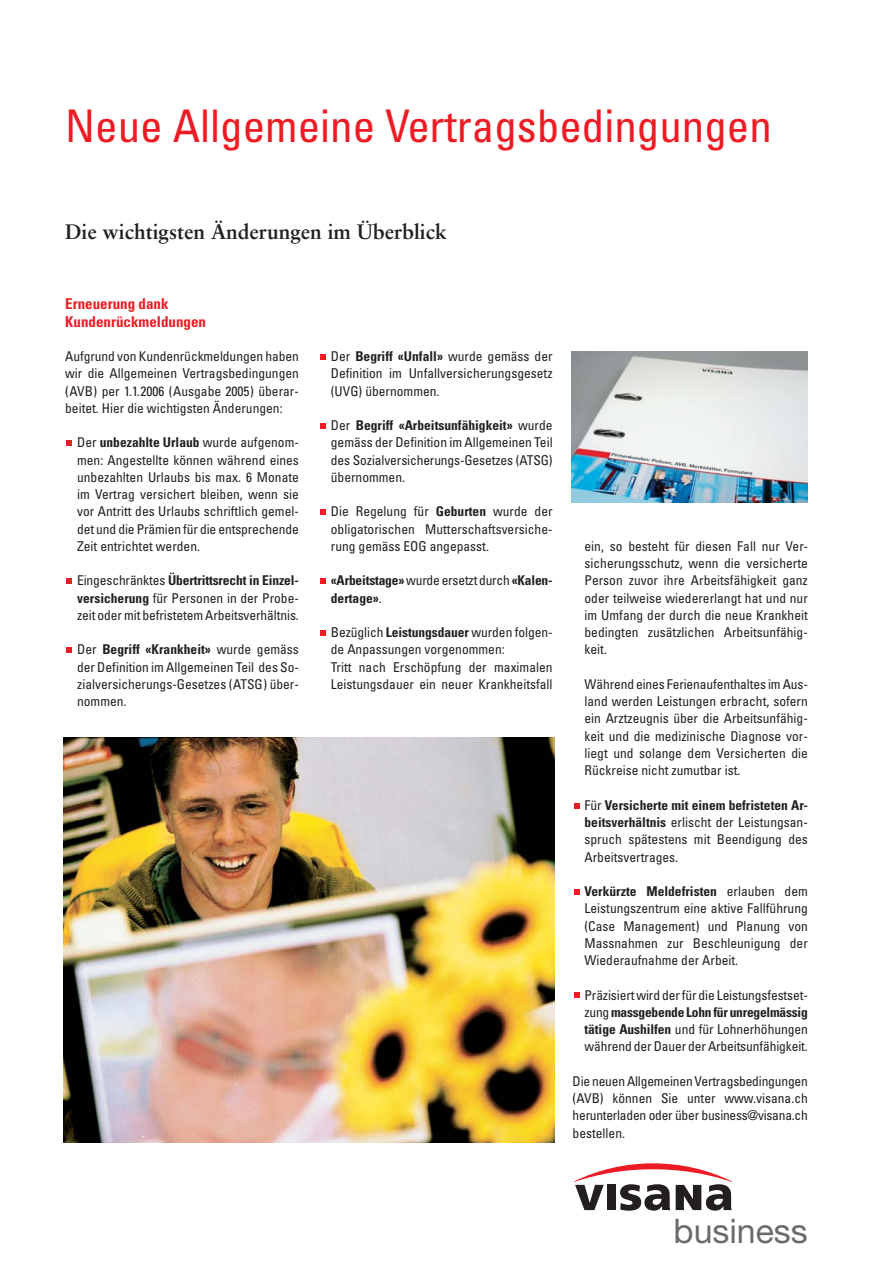
<style>
.page{position:relative;width:893px;height:1263px;background:#fff}
.page>*{position:absolute;margin:0;border:0;box-sizing:border-box;transform-origin:0 0}
.t1{font:condensed 45px "Univers LT";color:#ed1c24}
.t2{font:33.9px "Helvetica Neue LT";color:#686a6c}
.t3{font:700 21px "Sabon LT";color:#231f20}
.t4{font:700 condensed 15px/17.2px "Univers LT";color:#ed1c24}
.t5{font:condensed 13.5px/17.2px "Univers LT";color:#231f20;text-align:justify}
.t6{font:700 condensed 13.5px/17.2px "Univers LT";letter-spacing:-.015em;color:#231f20}
.s1{font-weight:700}
.s2{font-weight:400}
</style>
<div class="page">
<img style="left:63px;top:351px;width:745px;height:860px">
<h1 class="t1" style="left:65px;top:107px;width:708px">Neue Allgemeine Vertragsbedingungen</h1>
<h3 class="t3" style="left:65px;top:223px;width:383px">Die wichtigsten Änderungen im Überblick</h3>
<p class="t4" style="left:65px;top:296px;width:142px">Erneuerung dank<br>Kundenrückmeldungen</p>
<p class="t5" style="left:65px;top:348px;width:235px">Aufgrund von Kundenrückmeldungen haben wir die Allgemeinen Vertragsbedingungen (AVB) per 1.1.2006 (Ausgabe 2005) überar&shy;beitet. Hier die wichtigsten Änderungen:</p>
<p class="t5" style="left:77px;top:435px;width:223px">Der <span class="s1">unbezahlte Urlaub</span> wurde aufgenom&shy;men: Angestellte können während eines unbezahlten Urlaubs bis max. 6 Monate im Vertrag versichert bleiben, wenn sie vor Antritt des Urlaubs schriftlich gemel&shy;det und die Prämien für die entsprechende Zeit entrichtet werden.</p>
<p class="t5" style="left:77px;top:573px;width:223px">Eingeschränktes <span class="s1">Übertrittsrecht in Einzel&shy;versicherung</span> für Personen in der Probe&shy;zeit oder mit befristetem Arbeitsverhältnis.</p>
<p class="t5" style="left:77px;top:642px;width:223px">Der <span class="s1">Begriff «Krankheit»</span> wurde gemäss der Definition im Allgemeinen Teil des So&shy;zialversicherungs-Gesetzes (ATSG) über&shy;nommen.</p>
<p class="t5" style="left:331px;top:348px;width:223px">Der <span class="s1">Begriff «Unfall»</span> wurde gemäss der Definition im Unfallversicherungsgesetz (UVG) übernommen.</p>
<p class="t5" style="left:331px;top:417px;width:223px">Der <span class="s1">Begriff «Arbeitsunfähigkeit»</span> wurde gemäss der Definition im Allgemeinen Teil des Sozialversicherungs-Gesetzes (ATSG) übernommen.</p>
<p class="t5" style="left:331px;top:504px;width:223px">Die Regelung für <span class="s1">Geburten</span> wurde der obligatorischen Mutterschaftsversiche&shy;rung gemäss EOG angepasst.</p>
<p class="t6" style="left:331px;top:573px;width:223px">«Arbeitstage»<span class="s2">wurde ersetzt durch</span> «Kalen&shy;dertage»<span class="s2">.</span></p>
<p class="t5" style="left:331px;top:624px;width:223px;text-align:left">Bezüglich <span class="s1">Leistungsdauer</span> wurden folgen&shy;de Anpassungen vorgenommen:<br>Tritt nach Erschöpfung der maximalen Leistungsdauer ein neuer Krankheitsfall</p>
<p class="t5" style="left:585px;top:538px;width:225px">ein, so besteht für diesen Fall nur Ver&shy;sicherungsschutz, wenn die versicherte Person zuvor ihre Arbeitsfähigkeit ganz oder teilweise wiedererlangt hat und nur im Umfang der durch die neue Krankheit bedingten zusätzlichen Arbeitsunfähig&shy;keit.</p>
<p class="t5" style="left:585px;top:676px;width:225px">Während eines Ferienaufenthaltes im Aus&shy;land werden Leistungen erbracht, sofern ein Arztzeugnis über die Arbeitsunfähig&shy;keit und die medizinische Diagnose vor&shy;liegt und solange dem Versicherten die Rückreise nicht zumutbar ist.</p>
<p class="t5" style="left:585px;top:797px;width:225px">Für <span class="s1">Versicherte mit einem befristeten Ar&shy;beitsverhältnis</span> erlischt der Leistungsan&shy;spruch spätestens mit Beendigung des Arbeitsvertrages.</p>
<p class="t5" style="left:585px;top:883px;width:225px"><span class="s1">Verkürzte Meldefristen</span> erlauben dem Leistungszentrum eine aktive Fallführung (Case Management) und Planung von Massnahmen zur Beschleunigung der Wiederaufnahme der Arbeit.</p>
<p class="t5" style="left:585px;top:987px;width:225px">Präzisiert wird der für die Leistungsfestset&shy;zung <span class="s1">massgebende Lohn für unregelmässig tätige Aushilfen</span> und für Lohnerhöhungen während der Dauer der Arbeitsunfähigkeit.</p>
<p class="t5" style="left:573px;top:1073px;width:237px">Die neuen Allgemeinen Vertragsbedingungen (AVB) können Sie unter www.visana.ch herunterladen oder über business@visana.ch bestellen.</p>
<h2 class="t2" style="left:674px;top:1218px;width:136px">business</h2>
</div>
